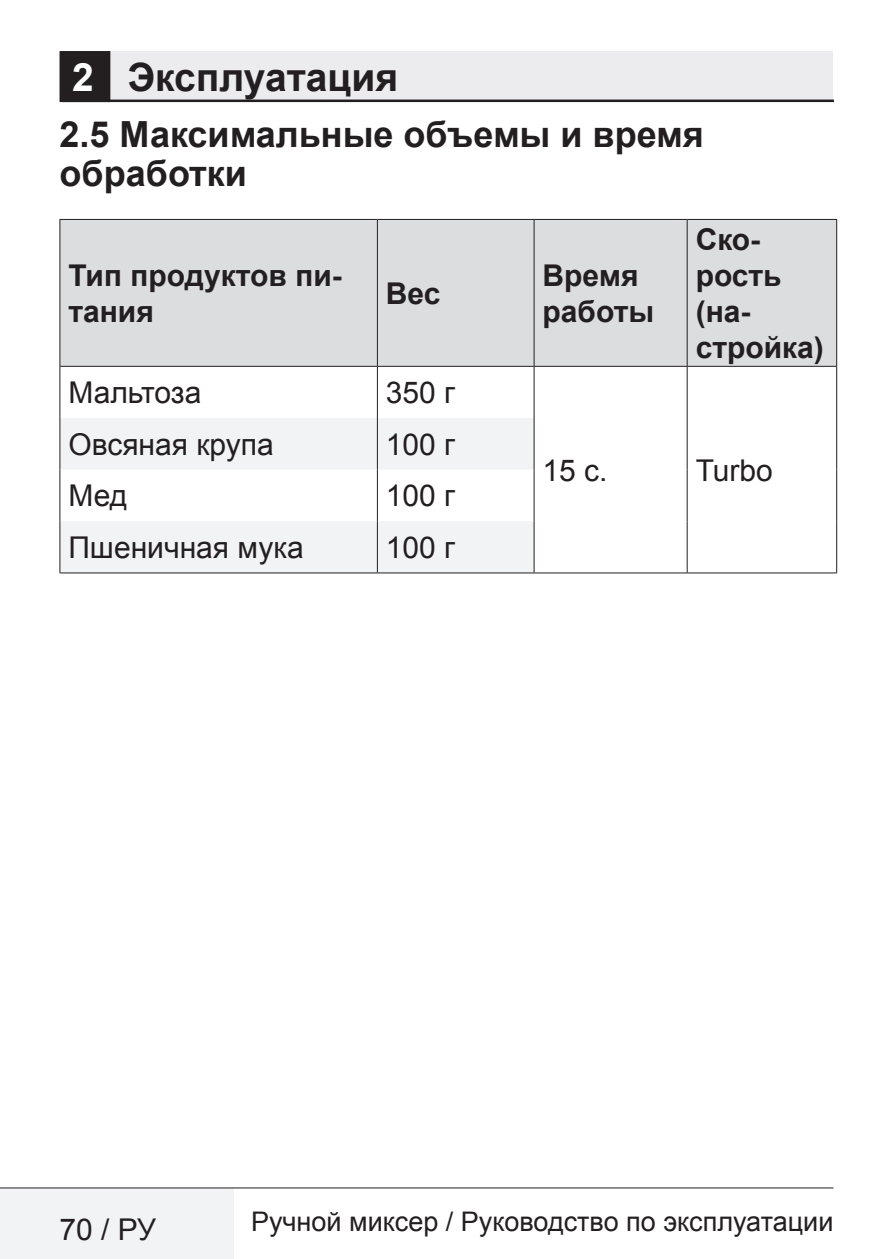
<style>
.page{position:relative;width:893px;height:1259px;background:#fff}
.page>*{position:absolute;margin:0;border:0;box-sizing:border-box;transform-origin:0 0}
.Unite_Baslik_Icerik{font:700 39px "Arial";color:#231f20}
.Alt_Baslik_Icerik{font:700 36px/39px "Arial";color:#231f20}
.Tablo_yazı{font:30px "Arial";color:#231f20}
.Tablo_yazi_baslik{font:700 30px/36px "Arial";color:#231f20}
.t1{font:27px "Arial";color:#231f20}
.s1{color:#fff}
</style>
<div class="page">
<div style="left:0;top:1188px;width:234px;height:71px;background:#f2f3f4"></div>
<hr style="left:0;top:1187px;width:833px;height:1px;background:#231f20">
<div style="left:62px;top:51px;width:771px;height:50px;background:#ececee"></div>
<hr style="left:62px;top:100px;width:771px;height:2px;background:#231f20">
<div style="left:61px;top:53px;width:48px;height:48px;background:#231f20"></div>
<div style="left:60px;top:51px;width:50px;height:51px;border:3px solid #231f20"></div>
<div style="left:60px;top:220px;width:776px;height:146px;background:#dcdddf"></div>
<svg style="left:60px;top:418px;width:474px;height:154px;fill:#f2f3f4"></svg>
<hr style="left:534px;top:572px;width:153px;height:1px;background:#231f20">
<hr style="left:687px;top:572px;width:150px;height:1px;background:#231f20">
<hr style="left:60px;top:219px;width:317px;height:1px;background:#231f20">
<hr style="left:59px;top:220px;width:1px;height:146px;background:#231f20">
<hr style="left:377px;top:219px;width:157px;height:1px;background:#231f20">
<hr style="left:377px;top:220px;width:1px;height:146px;background:#231f20">
<hr style="left:534px;top:219px;width:153px;height:1px;background:#231f20">
<hr style="left:534px;top:220px;width:1px;height:146px;background:#231f20">
<hr style="left:687px;top:219px;width:150px;height:1px;background:#231f20">
<hr style="left:687px;top:220px;width:1px;height:146px;background:#231f20">
<hr style="left:836px;top:220px;width:1px;height:146px;background:#231f20">
<hr style="left:59px;top:367px;width:1px;height:51px;background:#231f20">
<hr style="left:377px;top:367px;width:1px;height:51px;background:#231f20">
<hr style="left:534px;top:367px;width:1px;height:51px;background:#231f20">
<hr style="left:687px;top:367px;width:1px;height:51px;background:#231f20">
<hr style="left:836px;top:367px;width:1px;height:51px;background:#231f20">
<hr style="left:59px;top:418px;width:1px;height:51px;background:#231f20">
<hr style="left:377px;top:418px;width:1px;height:51px;background:#231f20">
<hr style="left:534px;top:418px;width:1px;height:51px;background:#231f20">
<hr style="left:687px;top:418px;width:1px;height:51px;background:#231f20">
<hr style="left:836px;top:418px;width:1px;height:51px;background:#231f20">
<hr style="left:59px;top:469px;width:1px;height:52px;background:#231f20">
<hr style="left:377px;top:469px;width:1px;height:52px;background:#231f20">
<hr style="left:534px;top:469px;width:1px;height:52px;background:#231f20">
<hr style="left:687px;top:469px;width:1px;height:52px;background:#231f20">
<hr style="left:836px;top:469px;width:1px;height:52px;background:#231f20">
<hr style="left:59px;top:521px;width:1px;height:51px;background:#231f20">
<hr style="left:377px;top:521px;width:1px;height:51px;background:#231f20">
<hr style="left:534px;top:521px;width:1px;height:51px;background:#231f20">
<hr style="left:687px;top:521px;width:1px;height:51px;background:#231f20">
<hr style="left:836px;top:521px;width:1px;height:51px;background:#231f20">
<hr style="left:60px;top:572px;width:317px;height:1px;background:#231f20">
<hr style="left:377px;top:572px;width:157px;height:1px;background:#231f20">
<hr style="left:60px;top:366px;width:317px;height:1px;background:#231f20">
<hr style="left:377px;top:366px;width:157px;height:1px;background:#231f20">
<hr style="left:534px;top:366px;width:153px;height:1px;background:#231f20">
<hr style="left:687px;top:366px;width:150px;height:1px;background:#231f20">
<p class="Unite_Baslik_Icerik" style="left:72px;top:51px;width:327px"><span class="s1">2</span> Эксплуатация</p>
<p class="Alt_Baslik_Icerik" style="left:60px;top:116px;width:646px">2.5 Максимальные объемы и время обработки</p>
<p class="Tablo_yazi_baslik" style="left:68px;top:258px;width:275px">Тип продуктов пи&shy;тания</p>
<p class="Tablo_yazi_baslik" style="left:386px;top:276px;width:56px">Вес</p>
<p class="Tablo_yazı" style="left:68px;top:373px;width:134px">Мальтоза</p>
<p class="Tablo_yazı" style="left:386px;top:373px;width:71px">350 г</p>
<p class="Tablo_yazı" style="left:68px;top:424px;width:207px">Овсяная крупа</p>
<p class="Tablo_yazı" style="left:386px;top:424px;width:71px">100 г</p>
<p class="Tablo_yazı" style="left:68px;top:476px;width:60px">Мед</p>
<p class="Tablo_yazı" style="left:386px;top:476px;width:71px">100 г</p>
<p class="Tablo_yazı" style="left:68px;top:528px;width:237px">Пшеничная мука</p>
<p class="Tablo_yazı" style="left:386px;top:528px;width:71px">100 г</p>
<p class="Tablo_yazi_baslik" style="left:543px;top:258px;width:113px">Время работы</p>
<p class="Tablo_yazi_baslik" style="left:696px;top:222px;width:88px">Ско&shy;рость</p>
<p class="Tablo_yazi_baslik" style="left:696px;top:294px;width:130px">(на&shy;стройка)</p>
<p class="Tablo_yazı" style="left:543px;top:450px;width:67px">15 с.</p>
<p class="Tablo_yazı" style="left:696px;top:450px;width:79px">Turbo</p>
<p class="Tablo_yazı" style="left:60px;top:1209px;width:98px">70 / РУ</p>
<p class="t1" style="left:251px;top:1203px;width:584px">Ручной миксер / Руководство по эксплуатации</p>
</div>
